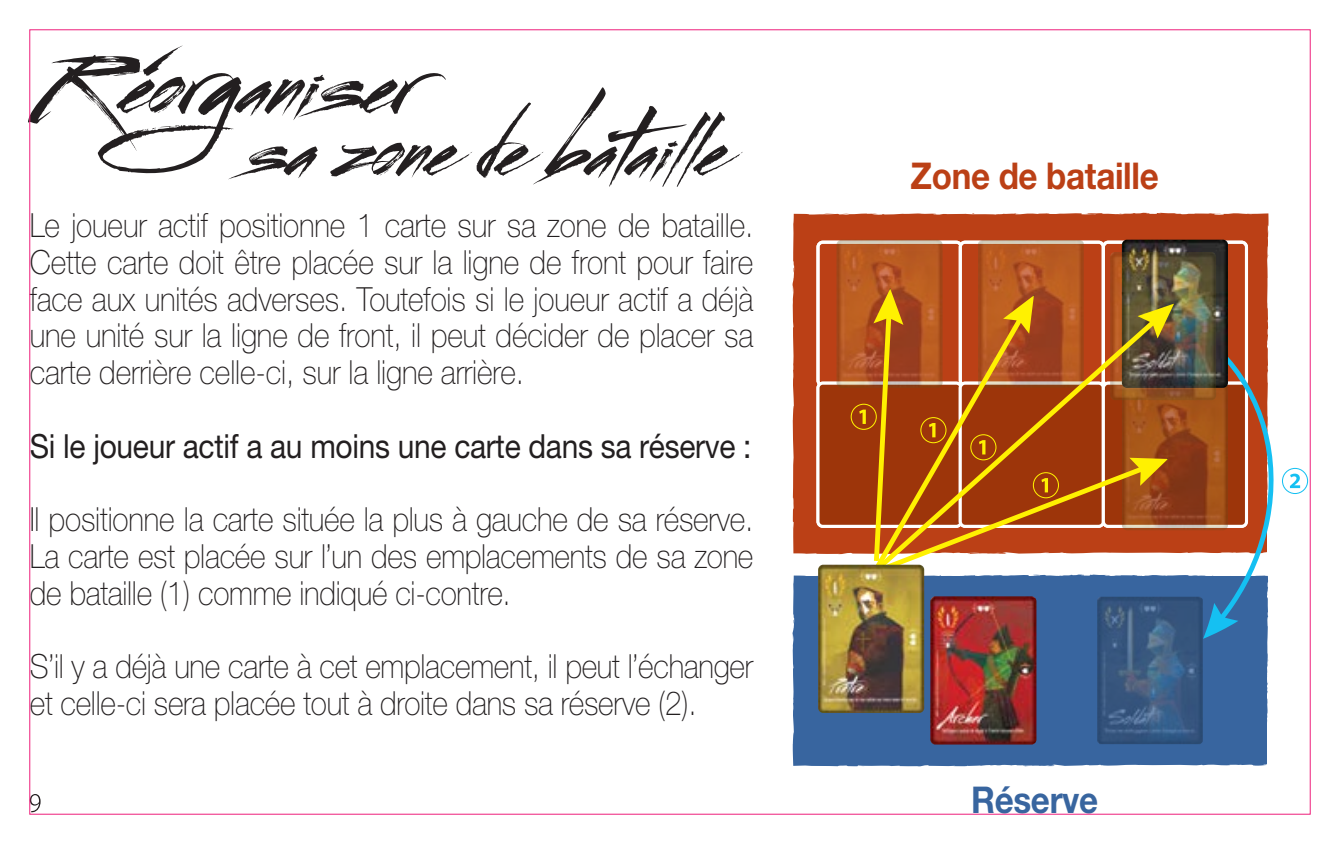
<style>
.page{position:relative;width:1340px;height:844px;background:#fff}
.page>*{position:absolute;margin:0;border:0;box-sizing:border-box;transform-origin:0 0}
.t1{font:108.5px "Streetbrush";letter-spacing:.01em;color:#231f20}
.t2{font:98px "Streetbrush";color:#231f20}
.t3{font:700 36.75px "Helvetica Neue";letter-spacing:-.01em;color:#bb4016;scale:.9 1}
.t4{font:700 36.75px "Helvetica Neue";letter-spacing:-.01em;color:#38659f;scale:.9 1}
.t5{font:100 33.25px/36.8px "Helvetica Neue";letter-spacing:-.01em;color:#231f20;text-align:justify;scale:.9 1}
.t6{font:33.25px "Helvetica Neue";letter-spacing:-.01em;color:#231f20;scale:.9 1}
</style>
<div class="page">
<svg style="left:31px;top:794px;width:10px;height:18px"></svg>
<svg style="left:792px;top:212px;width:477px;height:342px;background:#be4c24"></svg>
<svg style="left:1216px;top:214px;width:12px;height:3px"></svg>
<svg style="left:971px;top:213px;width:7px;height:5px"></svg>
<div style="left:792px;top:575px;width:477px;height:191px;background:#38659f"></div>
<svg style="left:1265px;top:741px;width:1px;height:24px"></svg>
<svg style="left:1265px;top:710px;width:1px;height:17px"></svg>
<svg style="left:1265px;top:652px;width:3px;height:11px"></svg>
<img style="left:1097px;top:638px;width:105px;height:106px">
<img style="left:930px;top:638px;width:106px;height:106px">
<img style="left:818px;top:638px;width:106px;height:74px">
<img style="left:816px;top:240px;width:458px;height:398px">
<svg style="left:1282px;top:468px;width:26px;height:26px"></svg>
<h1 class="t1" style="left:41px;top:11px;width:374px">Réorganiser</h1>
<h2 class="t2" style="left:244px;top:83px;width:478px">sa zone de bataille</h2>
<p class="t5" style="left:30px;top:207px;width:805px">Le joueur actif positionne 1 carte sur sa zone de bataille.<br>Cette carte doit être placée sur la ligne de front pour faire face aux unités adverses. Toutefois si le joueur actif a déjà une unité sur la ligne de front, il peut décider de placer sa carte derrière celle-ci, sur la ligne arrière.</p>
<p class="t6" style="left:30px;top:426px;width:803px">Si le joueur actif a au moins une carte dans sa réserve :</p>
<p class="t5" style="left:30px;top:501px;width:805px">Il positionne la carte située la plus à gauche de sa réserve.<br>La carte est placée sur l’un des emplacements de sa zone de bataille (1) comme indiqué ci-contre.</p>
<p class="t5" style="left:30px;top:648px;width:805px">S’il y a déjà une carte à cet emplacement, il peut l’échanger et celle-ci sera placée tout à droite dans sa réserve (2).</p>
<p class="t3" style="left:910px;top:153px;width:277px">Zone de bataille</p>
<p class="t4" style="left:971px;top:777px;width:143px">Réserve</p>
</div>
